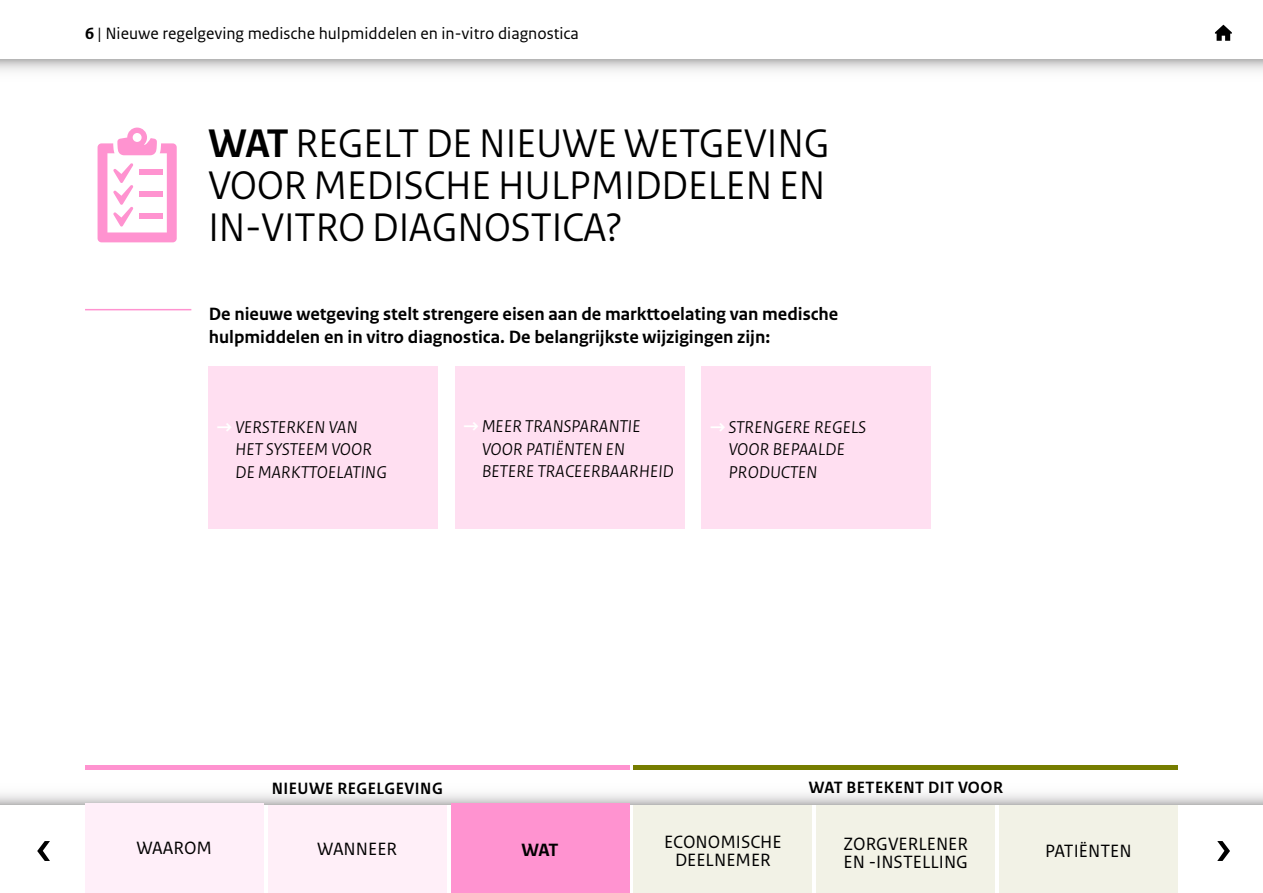
<style>
.page{position:relative;width:1263px;height:893px;background:#fff}
.page>*{position:absolute;margin:0;border:0;box-sizing:border-box;transform-origin:0 0}
.t1{font:42px/42px "Rijksoverheid Sans Heading";color:#000;text-align:justify}
.t2{font:700 18.75px/23.2px "Rijksoverheid Sans Text";color:#000}
.t3{font:18.75px/18px "Rijksoverheid Sans Text";color:#000;text-align:center}
.t4{font:italic 18px/22.5px "Rijksoverheid Sans Heading";letter-spacing:.01em;color:#000}
.t5{font:17.25px "Rijksoverheid Sans Text";color:#000}
.t6{font:700 17.25px "Rijksoverheid Sans Heading";letter-spacing:.03em;color:#000}
.s1{font-weight:700}
.s2{font-family:"Rijksoverheid Sans Text";font-weight:700;font-style:normal;color:#fff}
</style>
<div class="page">
<div style="left:268px;top:804px;width:178px;height:89px;background:#ffeff8"></div>
<div style="left:634px;top:804px;width:178px;height:89px;background:#f2f2e6"></div>
<div style="left:816px;top:804px;width:179px;height:89px;background:#f2f2e6"></div>
<div style="left:999px;top:804px;width:179px;height:89px;background:#f2f2e6"></div>
<svg style="left:0;top:60px;width:1263px;height:11px"></svg>
<svg style="left:37px;top:841px;width:13px;height:20px"></svg>
<svg style="left:1217px;top:841px;width:13px;height:20px"></svg>
<div style="left:85px;top:766px;width:544px;height:34px;background:#ff93d0"></div>
<div style="left:634px;top:766px;width:544px;height:34px;background:#767d00"></div>
<svg style="left:0;top:770px;width:1263px;height:34px;background:#f4f4f4"></svg>
<svg style="left:1215px;top:25px;width:17px;height:16px"></svg>
<div style="left:451px;top:804px;width:178px;height:89px;background:#ff93d0"></div>
<div style="left:85px;top:804px;width:179px;height:89px;background:#ffeff9"></div>
<svg style="left:98px;top:128px;width:79px;height:114px"></svg>
<hr style="left:85px;top:309px;width:106px;height:1px;background:#ff93d0">
<div style="left:208px;top:366px;width:230px;height:163px;background:#ffdff1"></div>
<div style="left:455px;top:366px;width:230px;height:163px;background:#ffdff1"></div>
<div style="left:702px;top:366px;width:229px;height:163px;background:#ffdff1"></div>
<p class="t5" style="left:85px;top:23px;width:495px"><span class="s1">6</span> | Nieuwe regelgeving medische hulpmiddelen en in-vitro diagnostica</p>
<h1 class="t1" style="left:208px;top:123px;width:623px"><span class="s1">WAT</span> REGELT DE NIEUWE WETGEVING VOOR MEDISCHE HULPMIDDELEN EN IN-VITRO DIAGNOSTICA?</h1>
<p class="t2" style="left:209px;top:302px;width:631px">De nieuwe wetgeving stelt strengere eisen aan de markttoelating van medische hulpmiddelen en in vitro diagnostica. De belangrijkste wijzigingen zijn:</p>
<p class="t4" style="left:235px;top:416px;width:153px;text-indent:-19px"><span class="s2">→</span> VERSTERKEN VAN<br>HET SYSTEEM VOOR<br>DE MARKTTOELATING</p>
<p class="t4" style="left:482px;top:416px;width:193px;text-indent:-19px"><span class="s2">→</span> MEER TRANSPARANTIE<br>VOOR PATIËNTEN EN<br>BETERE TRACEERBAARHEID</p>
<p class="t4" style="left:729px;top:416px;width:139px;text-indent:-19px"><span class="s2">→</span> STRENGERE REGELS<br>VOOR BEPAALDE<br>PRODUCTEN</p>
<p class="t6" style="left:272px;top:778px;width:172px">NIEUWE REGELGEVING</p>
<p class="t6" style="left:809px;top:777px;width:196px">WAT BETEKENT DIT VOOR</p>
<p class="t3" style="left:317px;top:840px;width:81px">WANNEER</p>
<p class="t3" style="left:664px;top:833px;width:119px">ECONOMISCHE<br>DEELNEMER</p>
<p class="t3" style="left:843px;top:835px;width:126px;text-align:left">ZORGVERLENER<br>EN -INSTELLING</p>
<p class="t3" style="left:1045px;top:842px;width:88px">PATIËNTEN</p>
<p class="t3" style="left:137px;top:839px;width:77px">WAAROM</p>
<p class="t2" style="left:522px;top:838px;width:38px">WAT</p>
</div>
